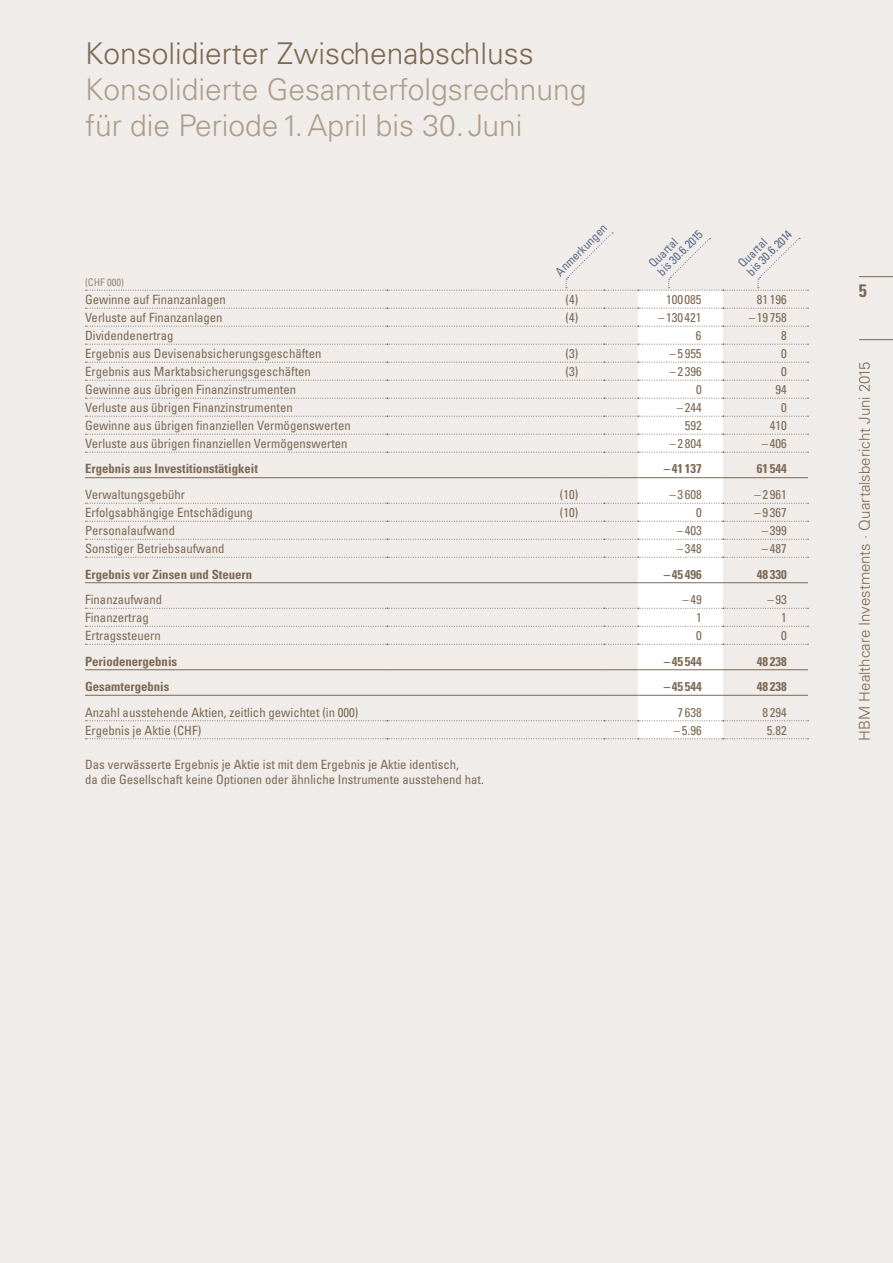
<style>
.page{position:relative;width:893px;height:1263px;background:#f0ece9}
.page>*{position:absolute;margin:0;border:0;box-sizing:border-box;transform-origin:0 0}
.t1{font:300 30px/36px "Univers LT Std";color:#ad9e8c}
.t2{font:300 30px "Univers LT Std";color:#7c6954}
.t3{font:700 condensed 18px "Univers LT Std";color:#7c6954}
.t4{font:300 15px "Univers LT Std";color:#7c6954}
.t5{font:condensed 12.75px/14.2px "Univers LT Std";color:#7c6954}
.t6{font:700 condensed 12.75px "Univers LT Std";color:#7c6954}
.t7{font:condensed 12px/12px "Univers LT Std";color:#5b6b8b}
.t8{font:condensed 10.5px "Univers LT Std";color:#9a8977}
</style>
<div class="page">
<hr style="left:859px;top:339px;width:34px;height:1px;background:#7c6954">
<hr style="left:859px;top:276px;width:34px;height:1px;background:#7c6954">
<svg style="left:85px;top:233px;width:723px;height:506px"></svg>
<h1 class="t2" style="left:85px;top:36px;width:450px">Konsolidierter Zwischenabschluss</h1>
<h1 class="t1" style="left:85px;top:72px;width:503px">Konsolidierte Gesamterfolgsrechnung für die Periode1.April bis 30. Juni</h1>
<p class="t7" style="left:553px;top:269px;width:69px;rotate:-45deg">Anmerkungen</p>
<p class="t7" style="left:736px;top:261px;width:60px;rotate:-45deg">Quartal<br>bis 30.6.2014</p>
<p class="t7" style="left:647px;top:261px;width:60px;rotate:-45deg">Quartal<br>bis 30.6.2015</p>
<p class="t8" style="left:85px;top:275px;width:41px">(CHF 000)</p>
<p class="t5" style="left:85px;top:292px;width:142px">Gewinne auf Finanzanlagen</p>
<p class="t5" style="left:566px;top:292px;width:14px">(4)</p>
<p class="t5" style="left:666px;top:292px;width:37px">100 085</p>
<p class="t5" style="left:757px;top:292px;width:31px">81 196</p>
<p class="t5" style="left:85px;top:310px;width:139px">Verluste auf Finanzanlagen</p>
<p class="t5" style="left:566px;top:310px;width:14px">(4)</p>
<p class="t5" style="left:658px;top:310px;width:45px">–130 421</p>
<p class="t5" style="left:749px;top:310px;width:39px">– 19 758</p>
<p class="t5" style="left:85px;top:328px;width:90px">Dividendenertrag</p>
<p class="t5" style="left:696px;top:328px;width:7px">6</p>
<p class="t5" style="left:781px;top:328px;width:7px">8</p>
<p class="t5" style="left:85px;top:346px;width:238px">Ergebnis aus Devisenabsicherungsgeschäften</p>
<p class="t5" style="left:566px;top:346px;width:14px">(3)</p>
<p class="t5" style="left:669px;top:346px;width:34px">–5955</p>
<p class="t5" style="left:781px;top:346px;width:7px">0</p>
<p class="t5" style="left:85px;top:364px;width:227px">Ergebnis aus Marktabsicherungsgeschäften</p>
<p class="t5" style="left:566px;top:364px;width:14px">(3)</p>
<p class="t5" style="left:669px;top:364px;width:34px">–2396</p>
<p class="t5" style="left:781px;top:364px;width:7px">0</p>
<p class="t5" style="left:85px;top:382px;width:213px">Gewinne aus übrigen Finanzinstrumenten</p>
<p class="t5" style="left:696px;top:382px;width:7px">0</p>
<p class="t5" style="left:775px;top:382px;width:13px">94</p>
<p class="t5" style="left:85px;top:400px;width:209px">Verluste aus übrigen Finanzinstrumenten</p>
<p class="t5" style="left:677px;top:400px;width:26px">– 244</p>
<p class="t5" style="left:781px;top:400px;width:7px">0</p>
<p class="t5" style="left:85px;top:418px;width:267px">Gewinne aus übrigen finanziellen Vermögenswerten</p>
<p class="t5" style="left:685px;top:418px;width:18px">592</p>
<p class="t5" style="left:770px;top:418px;width:18px">410</p>
<p class="t5" style="left:85px;top:436px;width:264px">Verluste aus übrigen finanziellen Vermögenswerten</p>
<p class="t5" style="left:669px;top:436px;width:34px">–2804</p>
<p class="t5" style="left:762px;top:436px;width:26px">– 406</p>
<p class="t6" style="left:85px;top:461px;width:174px">Ergebnis aus Investitionstätigkeit</p>
<p class="t6" style="left:664px;top:461px;width:39px">–41 137</p>
<p class="t6" style="left:757px;top:461px;width:31px">61 544</p>
<p class="t5" style="left:85px;top:487px;width:102px">Verwaltungsgebühr</p>
<p class="t5" style="left:560px;top:487px;width:20px">(10)</p>
<p class="t5" style="left:669px;top:487px;width:34px">–3608</p>
<p class="t5" style="left:754px;top:487px;width:34px">–2961</p>
<p class="t5" style="left:85px;top:505px;width:169px">Erfolgsabhängige Entschädigung</p>
<p class="t5" style="left:560px;top:505px;width:20px">(10)</p>
<p class="t5" style="left:696px;top:505px;width:7px">0</p>
<p class="t5" style="left:754px;top:505px;width:34px">–9367</p>
<p class="t5" style="left:85px;top:523px;width:91px">Personalaufwand</p>
<p class="t5" style="left:677px;top:523px;width:26px">–403</p>
<p class="t5" style="left:762px;top:523px;width:26px">– 399</p>
<p class="t5" style="left:85px;top:541px;width:141px">Sonstiger Betriebsaufwand</p>
<p class="t5" style="left:677px;top:541px;width:26px">–348</p>
<p class="t5" style="left:762px;top:541px;width:26px">– 487</p>
<p class="t6" style="left:85px;top:566px;width:169px">Ergebnis vor Zinsen und Steuern</p>
<p class="t6" style="left:664px;top:566px;width:39px">–45 496</p>
<p class="t6" style="left:757px;top:566px;width:31px">48 330</p>
<p class="t5" style="left:85px;top:592px;width:79px">Finanzaufwand</p>
<p class="t5" style="left:682px;top:592px;width:21px">–49</p>
<p class="t5" style="left:767px;top:592px;width:21px">–93</p>
<p class="t5" style="left:85px;top:610px;width:65px">Finanzertrag</p>
<p class="t5" style="left:696px;top:610px;width:7px">1</p>
<p class="t5" style="left:781px;top:610px;width:7px">1</p>
<p class="t5" style="left:85px;top:628px;width:77px">Ertragssteuern</p>
<p class="t5" style="left:696px;top:628px;width:7px">0</p>
<p class="t5" style="left:781px;top:628px;width:7px">0</p>
<p class="t6" style="left:85px;top:653px;width:94px">Periodenergebnis</p>
<p class="t6" style="left:664px;top:653px;width:39px">–45 544</p>
<p class="t6" style="left:757px;top:653px;width:31px">48 238</p>
<p class="t6" style="left:85px;top:679px;width:86px">Gesamtergebnis</p>
<p class="t6" style="left:664px;top:679px;width:39px">–45 544</p>
<p class="t6" style="left:757px;top:679px;width:31px">48 238</p>
<p class="t5" style="left:85px;top:705px;width:275px">Anzahl ausstehende Aktien, zeitlich gewichtet (in 000)</p>
<p class="t5" style="left:677px;top:705px;width:26px">7 638</p>
<p class="t5" style="left:762px;top:705px;width:26px">8 294</p>
<p class="t5" style="left:85px;top:723px;width:118px">Ergebnis je Aktie (CHF)</p>
<p class="t5" style="left:674px;top:723px;width:29px">– 5.96</p>
<p class="t5" style="left:767px;top:723px;width:21px">5.82</p>
<p class="t5" style="left:85px;top:757px;width:400px">Das verwässerte Ergebnis je Aktie ist mit dem Ergebnis je Aktie identisch,<br>da die Gesellschaft keine Optionen oder ähnliche Instrumente ausstehend hat.</p>
<h2 class="t3" style="left:859px;top:280px;width:9px">5</h2>
<p class="t4" style="left:855px;top:741px;width:381px;rotate:-90deg">HBM Healthcare Investments · Quartalsbericht Juni 2015</p>
</div>
